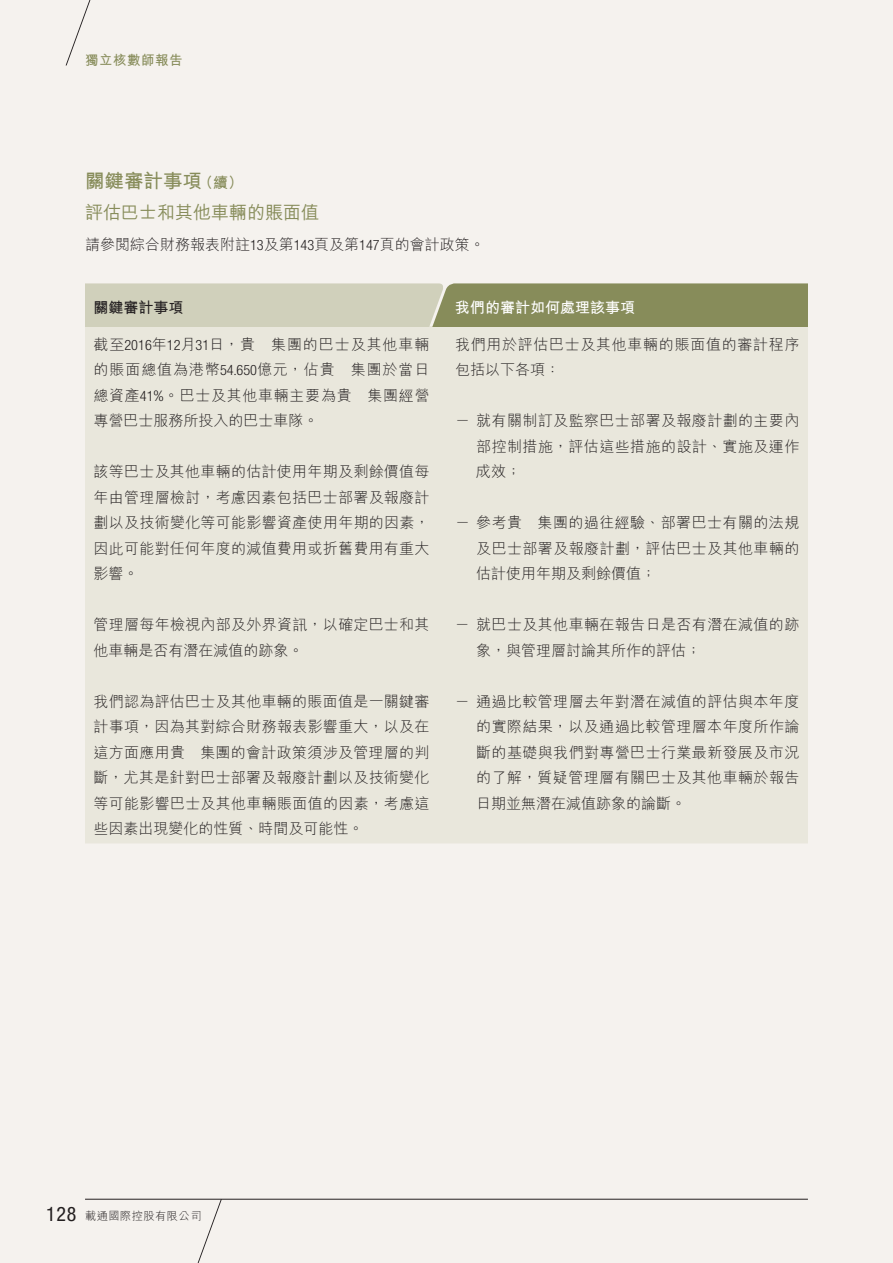
<style>
.page{position:relative;width:893px;height:1263px;background:#fff}
.page>*{position:absolute;margin:0;border:0;box-sizing:border-box;transform-origin:0 0}
.t1{font:700 19.5px "M Hei HK";color:#878c5a}
.t2{font:500 18px "M Hei HK";color:#878c5a}
.t3{font:300 15px/25.5px "M Hei HK";letter-spacing:.02em;color:#231f20;text-align:justify}
.t4{font:300 15px "M Hei HK";color:#231f20}
.t5{font:300 15px/25.5px "M Hei HK";letter-spacing:.045em;color:#231f20}
.t6{font:700 15px "M Hei HK";color:#fff}
.t7{font:700 15px "M Hei HK";color:#231f20}
.t8{font:700 13.5px "M Hei HK";letter-spacing:.04em;color:#878c5a}
.t9{font:300 11.25px "M Hei HK";letter-spacing:.04em;color:#231f20}
.s1{font-size:15px}
.s2{font-family:"Helvetica Neue LT Std";font-stretch:condensed;font-size:14.25px}
.s3{font-family:"Meta Headline Pro"}
.s4{font-family:"Helvetica Neue LT Std";font-weight:400;font-stretch:condensed;font-size:19.95px}
</style>
<div class="page">
<div style="left:0;top:0;width:892px;height:1263px;background:#f5f2ee"></div>
<hr style="left:85px;top:1199px;width:723px;height:1px;background:#231f20">
<svg style="left:180px;top:1199px;width:42px;height:64px"></svg>
<svg style="left:66px;top:0;width:25px;height:66px"></svg>
<div style="left:85px;top:327px;width:723px;height:516px;background:#e9e7dc"></div>
<svg style="left:85px;top:283px;width:723px;height:44px"></svg>
<p class="t8" style="left:85px;top:50px;width:99px">獨立核數師報告</p>
<h1 class="t1" style="left:85px;top:166px;width:160px">關鍵審計事項<span class="s1">（續）</span></h1>
<p class="t2" style="left:85px;top:199px;width:235px">評估巴士和其他車輛的賬面值</p>
<p class="t4" style="left:85px;top:234px;width:401px">請參閱綜合財務報表附註<span class="s2">13</span>及第<span class="s2">143</span>頁及第<span class="s2">147</span>頁的會計政策。</p>
<p class="t7" style="left:94px;top:296px;width:91px">關鍵審計事項</p>
<p class="t6" style="left:455px;top:296px;width:181px">我們的審計如何處理該事項</p>
<p class="t3" style="left:94px;top:331px;width:337px">截至<span class="s2">2016</span>年<span class="s2">12</span>月<span class="s2">31</span>日，貴 集團的巴士及其他車輛的賬面總值為港幣<span class="s2">54</span><span class="s3">.</span><span class="s2">650</span>億元，佔貴 集團於當日總資產<span class="s2">41</span><span class="s3">%</span>。巴士及其他車輛主要為貴 集團經營專營巴士服務所投入的巴士車隊。</p>
<p class="t3" style="left:94px;top:458px;width:338px">該等巴士及其他車輛的估計使用年期及剩餘價值每年由管理層檢討，考慮因素包括巴士部署及報廢計劃以及技術變化等可能影響資產使用年期的因素，因此可能對任何年度的減值費用或折舊費用有重大影響。</p>
<p class="t3" style="left:94px;top:611px;width:338px">管理層每年檢視內部及外界資訊，以確定巴士和其他車輛是否有潛在減值的跡象。</p>
<p class="t3" style="left:94px;top:688px;width:338px">我們認為評估巴士及其他車輛的賬面值是一關鍵審計事項，因為其對綜合財務報表影響重大，以及在這方面應用貴 集團的會計政策須涉及管理層的判斷，尤其是針對巴士部署及報廢計劃以及技術變化等可能影響巴士及其他車輛賬面值的因素，考慮這些因素出現變化的性質、時間及可能性。</p>
<p class="t5" style="left:455px;top:331px;width:346px">我們用於評估巴士及其他車輛的賬面值的審計程序包括以下各項：</p>
<p class="t3" style="left:476px;top:407px;width:325px;text-indent:-21px">－就有關制訂及監察巴士部署及報廢計劃的主要內部控制措施，評估這些措施的設計、實施及運作成效；</p>
<p class="t3" style="left:476px;top:509px;width:325px;text-indent:-21px">－參考貴 集團的過往經驗、部署巴士有關的法規及巴士部署及報廢計劃，評估巴士及其他車輛的估計使用年期及剩餘價值；</p>
<p class="t3" style="left:476px;top:611px;width:325px;text-indent:-21px">－就巴士及其他車輛在報告日是否有潛在減值的跡象，與管理層討論其所作的評估；</p>
<p class="t3" style="left:476px;top:688px;width:325px;text-indent:-21px">－通過比較管理層去年對潛在減值的評估與本年度的實際結果，以及通過比較管理層本年度所作論斷的基礎與我們對專營巴士行業最新發展及市況的了解，質疑管理層有關巴士及其他車輛於報告日期並無潛在減值跡象的論斷。</p>
<p class="t9" style="left:46px;top:1208px;width:157px"><span class="s4">128</span> 載通國際控股有限公司</p>
</div>
